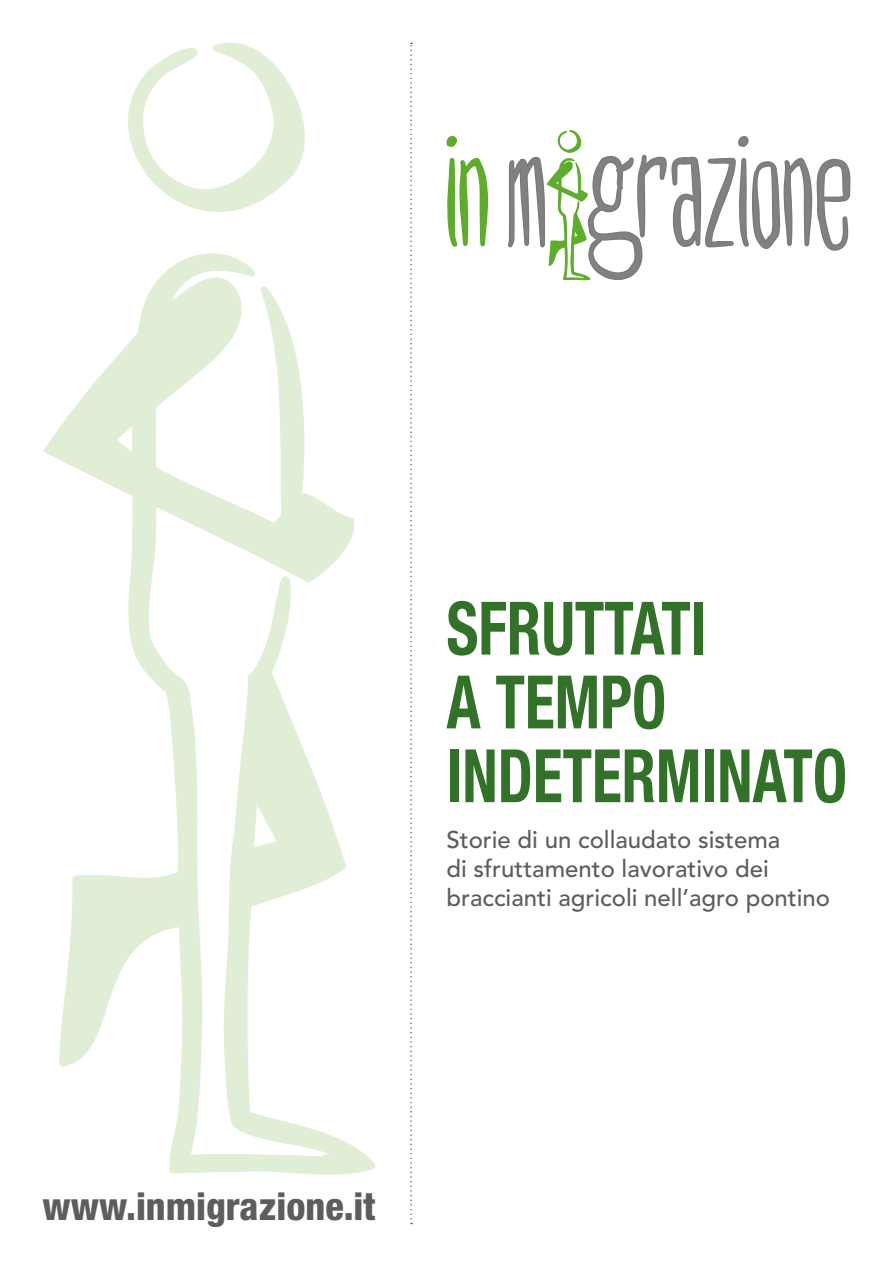
<style>
.page{position:relative;width:893px;height:1263px;background:#fff}
.page>*{position:absolute;margin:0;border:0;box-sizing:border-box;transform-origin:0 0}
.t1{font:700 condensed 73.8px/73.8px "Helvetica Neue LT Std";color:#317128;scale:.83 1}
.t2{font:800 condensed 38.25px "Helvetica Neue LT Std";color:#5d5d5f}
.t3{font:500 24px/28.8px "Avenir LT Std";color:#5d5d5f}
</style>
<div class="page">
<svg style="left:446px;top:136px;width:11px;height:11px"></svg>
<svg style="left:447px;top:157px;width:42px;height:90px"></svg>
<svg style="left:507px;top:130px;width:343px;height:150px"></svg>
<svg style="left:128px;top:43px;width:177px;height:169px"></svg>
<svg style="left:43px;top:253px;width:333px;height:922px"></svg>
<svg style="left:410px;top:43px;width:2px;height:1181px"></svg>
<h1 class="t1" style="left:446px;top:590px;width:484px">SFRUTTATI<br>A TEMPO<br>INDETERMINATO</h1>
<p class="t3" style="left:446px;top:826px;width:385px">Storie di un collaudato sistema<br>di sfruttamento lavorativo dei braccianti agricoli nell’agro pontino</p>
<h2 class="t2" style="left:43px;top:1183px;width:335px">www.inmigrazione.it</h2>
</div>
